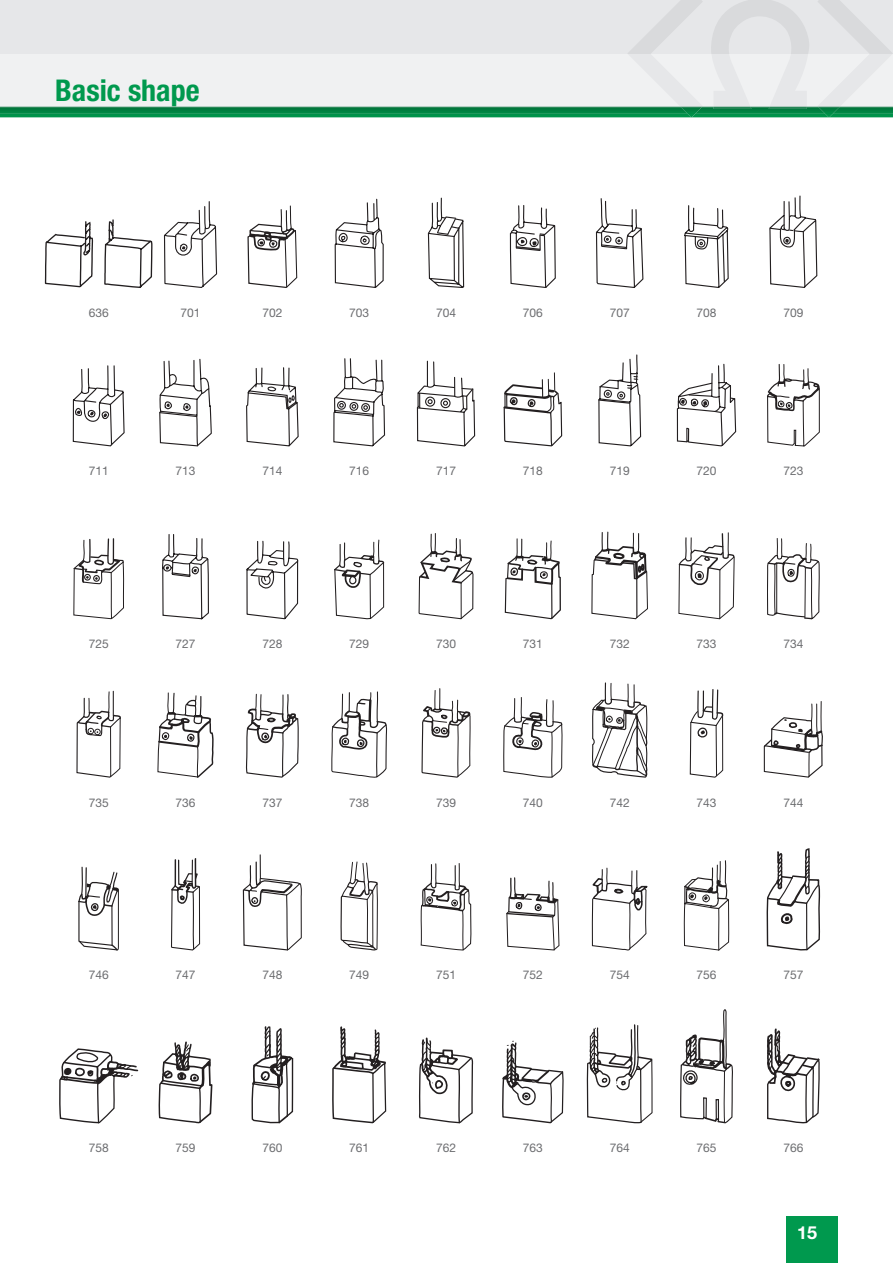
<style>
.page{position:relative;width:893px;height:1263px;background:#fff}
.page>*{position:absolute;margin:0;border:0;box-sizing:border-box;transform-origin:0 0}
.t1{font:700 condensed 30px "Helvetica Neue";color:#00994e}
.t2{font:700 18px "Helvetica Neue";color:#fff}
.t3{font:12px "Helvetica Neue";color:#6c6d70}
</style>
<div class="page">
<div style="left:0;top:0;width:893px;height:114px;background:#e6e7e9"></div>
<div style="left:0;top:54px;width:893px;height:54px;background:#f0f1f2"></div>
<svg style="left:709px;top:0;width:101px;height:107px"></svg>
<img style="left:0;top:107px;width:817px;height:10px">
<img style="left:713px;top:107px;width:94px;height:2px">
<svg style="left:627px;top:0;width:76px;height:118px"></svg>
<svg style="left:817px;top:0;width:76px;height:118px"></svg>
<svg style="left:45px;top:219px;width:108px;height:69px"></svg>
<svg style="left:164px;top:201px;width:53px;height:87px"></svg>
<svg style="left:247px;top:205px;width:50px;height:83px"></svg>
<svg style="left:335px;top:199px;width:49px;height:89px"></svg>
<svg style="left:428px;top:198px;width:36px;height:90px"></svg>
<svg style="left:510px;top:205px;width:46px;height:83px"></svg>
<svg style="left:596px;top:198px;width:47px;height:90px"></svg>
<svg style="left:684px;top:205px;width:45px;height:83px"></svg>
<svg style="left:769px;top:195px;width:48px;height:93px"></svg>
<svg style="left:73px;top:365px;width:52px;height:81px"></svg>
<svg style="left:159px;top:359px;width:53px;height:87px"></svg>
<svg style="left:246px;top:367px;width:53px;height:79px"></svg>
<svg style="left:333px;top:358px;width:52px;height:88px"></svg>
<svg style="left:417px;top:361px;width:58px;height:85px"></svg>
<svg style="left:503px;top:373px;width:59px;height:73px"></svg>
<svg style="left:598px;top:354px;width:43px;height:92px"></svg>
<svg style="left:677px;top:364px;width:59px;height:82px"></svg>
<svg style="left:767px;top:364px;width:53px;height:82px"></svg>
<svg style="left:73px;top:538px;width:51px;height:81px"></svg>
<svg style="left:162px;top:534px;width:47px;height:85px"></svg>
<svg style="left:246px;top:541px;width:52px;height:78px"></svg>
<svg style="left:334px;top:539px;width:50px;height:80px"></svg>
<svg style="left:419px;top:533px;width:54px;height:86px"></svg>
<svg style="left:505px;top:538px;width:56px;height:81px"></svg>
<svg style="left:591px;top:532px;width:57px;height:87px"></svg>
<svg style="left:678px;top:532px;width:57px;height:87px"></svg>
<svg style="left:767px;top:538px;width:53px;height:81px"></svg>
<svg style="left:76px;top:691px;width:45px;height:87px"></svg>
<svg style="left:157px;top:692px;width:57px;height:86px"></svg>
<svg style="left:246px;top:694px;width:53px;height:84px"></svg>
<svg style="left:331px;top:691px;width:56px;height:87px"></svg>
<svg style="left:421px;top:688px;width:50px;height:90px"></svg>
<svg style="left:503px;top:697px;width:59px;height:81px"></svg>
<svg style="left:592px;top:682px;width:55px;height:96px"></svg>
<svg style="left:690px;top:689px;width:33px;height:89px"></svg>
<svg style="left:764px;top:701px;width:59px;height:77px"></svg>
<svg style="left:78px;top:867px;width:41px;height:83px"></svg>
<svg style="left:171px;top:858px;width:29px;height:92px"></svg>
<svg style="left:243px;top:855px;width:59px;height:95px"></svg>
<svg style="left:340px;top:861px;width:38px;height:89px"></svg>
<svg style="left:421px;top:863px;width:50px;height:87px"></svg>
<svg style="left:506px;top:877px;width:53px;height:73px"></svg>
<svg style="left:592px;top:867px;width:56px;height:83px"></svg>
<svg style="left:684px;top:860px;width:45px;height:90px"></svg>
<svg style="left:767px;top:848px;width:53px;height:102px"></svg>
<svg style="left:59px;top:1048px;width:79px;height:75px"></svg>
<svg style="left:159px;top:1041px;width:53px;height:82px"></svg>
<svg style="left:251px;top:1026px;width:42px;height:97px"></svg>
<svg style="left:332px;top:1026px;width:54px;height:97px"></svg>
<svg style="left:419px;top:1037px;width:54px;height:86px"></svg>
<svg style="left:502px;top:1041px;width:62px;height:82px"></svg>
<svg style="left:587px;top:1024px;width:65px;height:99px"></svg>
<svg style="left:680px;top:1009px;width:53px;height:114px"></svg>
<svg style="left:767px;top:1028px;width:53px;height:95px"></svg>
<div style="left:787px;top:1216px;width:51px;height:47px;background:#00994e"></div>
<h1 class="t1" style="left:55px;top:72px;width:146px">Basic shape</h1>
<p class="t3" style="left:89px;top:305px;width:22px">636</p>
<p class="t3" style="left:181px;top:305px;width:22px">701</p>
<p class="t3" style="left:262px;top:305px;width:22px">702</p>
<p class="t3" style="left:349px;top:305px;width:22px">703</p>
<p class="t3" style="left:436px;top:305px;width:22px">704</p>
<p class="t3" style="left:523px;top:305px;width:22px">706</p>
<p class="t3" style="left:610px;top:305px;width:22px">707</p>
<p class="t3" style="left:696px;top:305px;width:22px">708</p>
<p class="t3" style="left:783px;top:305px;width:22px">709</p>
<p class="t3" style="left:89px;top:464px;width:22px">711</p>
<p class="t3" style="left:176px;top:464px;width:22px">713</p>
<p class="t3" style="left:262px;top:464px;width:22px">714</p>
<p class="t3" style="left:349px;top:464px;width:22px">716</p>
<p class="t3" style="left:436px;top:464px;width:22px">717</p>
<p class="t3" style="left:523px;top:464px;width:22px">718</p>
<p class="t3" style="left:610px;top:464px;width:22px">719</p>
<p class="t3" style="left:696px;top:464px;width:22px">720</p>
<p class="t3" style="left:783px;top:464px;width:22px">723</p>
<p class="t3" style="left:89px;top:637px;width:22px">725</p>
<p class="t3" style="left:176px;top:637px;width:22px">727</p>
<p class="t3" style="left:262px;top:637px;width:22px">728</p>
<p class="t3" style="left:349px;top:637px;width:22px">729</p>
<p class="t3" style="left:436px;top:637px;width:22px">730</p>
<p class="t3" style="left:523px;top:637px;width:22px">731</p>
<p class="t3" style="left:610px;top:637px;width:22px">732</p>
<p class="t3" style="left:696px;top:637px;width:22px">733</p>
<p class="t3" style="left:783px;top:637px;width:22px">734</p>
<p class="t3" style="left:89px;top:795px;width:22px">735</p>
<p class="t3" style="left:176px;top:795px;width:22px">736</p>
<p class="t3" style="left:262px;top:795px;width:22px">737</p>
<p class="t3" style="left:349px;top:795px;width:22px">738</p>
<p class="t3" style="left:436px;top:795px;width:22px">739</p>
<p class="t3" style="left:523px;top:795px;width:22px">740</p>
<p class="t3" style="left:610px;top:795px;width:22px">742</p>
<p class="t3" style="left:696px;top:795px;width:22px">743</p>
<p class="t3" style="left:783px;top:795px;width:22px">744</p>
<p class="t3" style="left:89px;top:968px;width:22px">746</p>
<p class="t3" style="left:176px;top:968px;width:22px">747</p>
<p class="t3" style="left:262px;top:968px;width:22px">748</p>
<p class="t3" style="left:349px;top:968px;width:22px">749</p>
<p class="t3" style="left:436px;top:968px;width:22px">751</p>
<p class="t3" style="left:523px;top:968px;width:22px">752</p>
<p class="t3" style="left:610px;top:968px;width:22px">754</p>
<p class="t3" style="left:696px;top:968px;width:22px">756</p>
<p class="t3" style="left:783px;top:968px;width:22px">757</p>
<p class="t3" style="left:89px;top:1141px;width:22px">758</p>
<p class="t3" style="left:176px;top:1141px;width:22px">759</p>
<p class="t3" style="left:262px;top:1141px;width:22px">760</p>
<p class="t3" style="left:349px;top:1141px;width:22px">761</p>
<p class="t3" style="left:436px;top:1141px;width:22px">762</p>
<p class="t3" style="left:523px;top:1141px;width:22px">763</p>
<p class="t3" style="left:610px;top:1141px;width:22px">764</p>
<p class="t3" style="left:696px;top:1141px;width:22px">765</p>
<p class="t3" style="left:783px;top:1141px;width:22px">766</p>
<h2 class="t2" style="left:797px;top:1221px;width:22px">15</h2>
</div>
